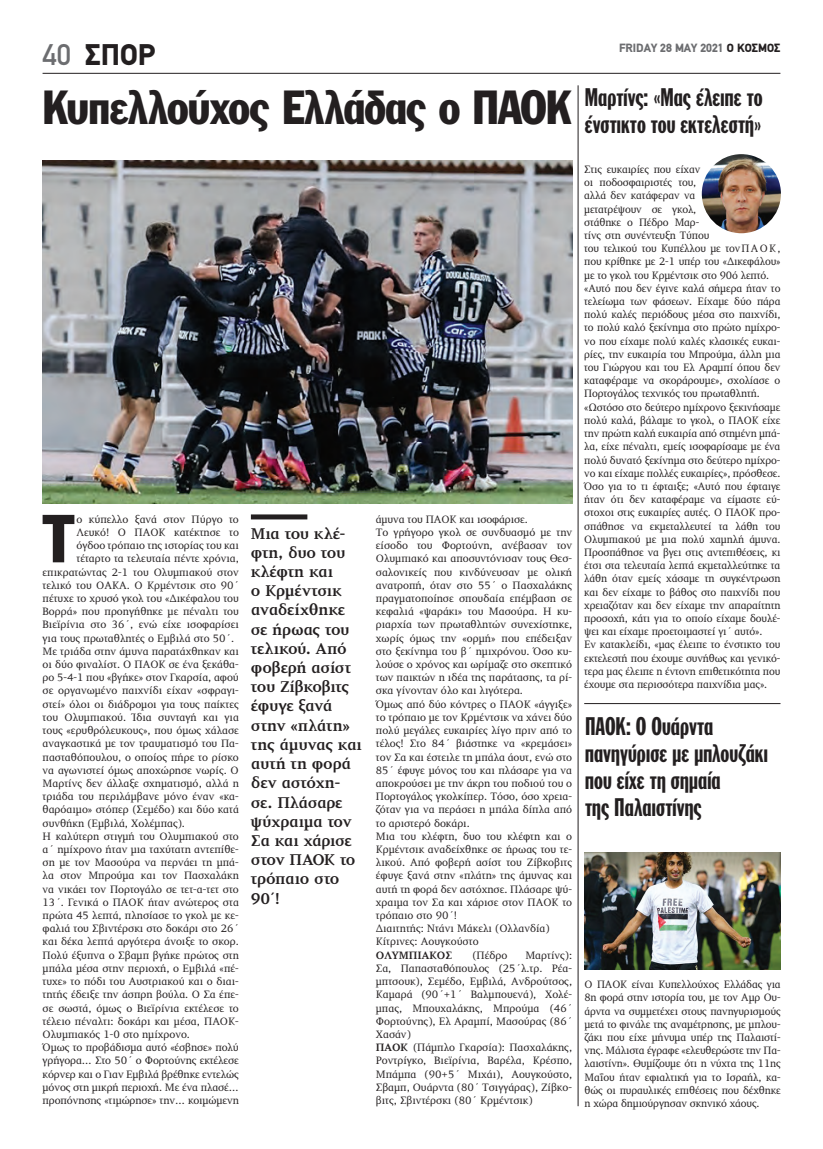
<style>
.page{position:relative;width:823px;height:1149px;background:#fff}
.page>*{position:absolute;margin:0;border:0;box-sizing:border-box;transform-origin:0 0}
.t1{font:66.6px "Franklin Gothic Greek Cond";color:#231f20}
.t2{font:47px "Franklin Gothic Greek Cond";letter-spacing:-.02em;color:#231f20}
.t3{font:900 30px "PF Din Text";color:#231f20}
.t4{font:25px/27px "Franklin Gothic Greek Extra Cond";letter-spacing:-.05em;color:#231f20}
.t5{font:700 16px/19.2px "PF Diplomat";letter-spacing:-.015em;color:#231f20}
.t6{font:900 12px "PF Din Text";color:#6c6d70}
.t7{font:11px/13.2px "PF Diplomat";color:#231f20}
.t8{font:700 11px "PF Diplomat";color:#231f20}
.s1{font-weight:500;color:#6c6d70}
.s2{color:#231f20}
.s3{font-weight:700}
</style>
<div class="page">
<hr style="left:43px;top:73px;width:737px;height:1px;background:#231f20">
<hr style="left:584px;top:703px;width:196px;height:1px;background:#231f20">
<div style="left:251px;top:514px;width:56px;height:5px;background:#231f20"></div>
<img style="left:43px;top:161px;width:529px;height:342px">
<img style="left:584px;top:852px;width:196px;height:116px">
<hr style="left:577px;top:85px;width:1px;height:1020px;background:#231f20">
<img style="left:701px;top:154px;width:79px;height:79px;border-radius:40px">
<h3 class="t3" style="left:43px;top:37px;width:114px"><span class="s1">40</span> ΣΠΟΡ</h3>
<p class="t6" style="left:618px;top:40px;width:163px">FRIDAY 28 MAY 2021 <span class="s2">Ο ΚΟΣΜΟΣ</span></p>
<h2 class="t2" style="left:43px;top:81px;width:721px">Κυπελλούχος Ελλάδας ο ΠΑΟΚ <sup>Μαρτίνς:</sup> <sup>«Μας</sup> <sup>έλειπε</sup> <sup>το</sup></h2>
<h3 class="t4" style="left:584px;top:110px;width:179px">ένστικτο του εκτελεστή»</h3>
<p class="t7" style="left:584px;top:163px;width:198px">Στις ευκαιρίες που είχαν<br>οι ποδοσφαιριστές του,<br>αλλά δεν κατάφεραν να<br>μετατρέψουν σε γκολ,<br>στάθηκε ο Πέδρο Μαρ-<br>τίνς στη συνέντευξη Τύπου<br>του τελικού του Κυπέλλου με τονΠΑΟΚ, που κρίθηκε με 2-1 υπέρ του «Δικεφάλου» με το γκολ του Κρμέντσικ στο 90ό λεπτό. «Αυτό που δεν έγινε καλά σήμερα ήταν το τελείωμα των φάσεων. Είχαμε δύο πάρα πολύ καλές περιόδους μέσα στο παιχνίδι, το πολύ καλό ξεκίνημα στο πρώτο ημίχρο&shy;νο που είχαμε πολύ καλές κλασικές ευκαι&shy;ρίες, την ευκαιρία του Μπρούμα, άλλη μια του Γιώργου και του Ελ Αραμπί όπου δεν καταφέραμε να σκοράρουμε», σχολίασε ο Πορτογάλος τεχνικός του πρωταθλητή. «Ωστόσο στο δεύτερο ημίχρονο ξεκινήσαμε πολύ καλά, βάλαμε το γκολ, ο ΠΑΟΚ είχε την πρώτη καλή ευκαιρία από στημένη μπά&shy;λα, είχε πέναλτι, εμείς ισοφαρίσαμε με ένα πολύ δυνατό ξεκίνημα στο δεύτερο ημίχρο&shy;νο και είχαμε πολλές ευκαιρίες», πρόσθεσε.<br>Όσο για το τι έφταιξε; «Αυτό που έφταιγε ήταν ότι δεν καταφέραμε να είμαστε εύ&shy;στοχοι στις ευκαιρίες αυτές. Ο ΠΑΟΚ προ&shy;σπάθησε να εκμεταλλευτεί τα λάθη του Ολυμπιακού με μια πολύ χαμηλή άμυνα.<br>Προσπάθησε να βγει στις αντεπιθέσεις, κι έτσι στα τελευταία λεπτά εκμεταλλεύτηκε τα λάθη όταν εμείς χάσαμε τη συγκέντρωση και δεν είχαμε το βάθος στο παιχνίδι που χρειαζόταν και δεν είχαμε την απαραίτητη προσοχή, κάτι για το οποίο είχαμε δουλέ&shy;ψει και είχαμε προετοιμαστεί γι΄ αυτό».<br>Εν κατακλείδι, «μας έλειπε το ένστικτο του εκτελεστή που έχουμε συνήθως και γενικό&shy;τερα μας έλειπε η έντονη επιθετικότητα που έχουμε στα περισσότερα παιχνίδια μας».</p>
<h3 class="t4" style="left:584px;top:712px;width:186px">ΠΑΟΚ: Ο Ουάρντα πανηγύρισε με μπλουζάκι που είχε τη σημαία<br>της Παλαιστίνης</h3>
<h1 class="t1" style="left:43px;top:500px;width:32px">Τ</h1>
<p class="t7" style="left:76px;top:512px;width:164px">ο κύπελλο ξανά στον Πύργο το</p>
<p class="t7" style="left:375px;top:512px;width:198px">άμυνα του ΠΑΟΚ και ισοφάρισε.<br>Το γρήγορο γκολ σε συνδυασμό με την είσοδο του Φορτούνη, ανέβασαν τον Ολυμπιακό και αποσυντόνισαν τους Θεσ&shy;σαλονικείς που κινδύνευσαν με ολική ανατροπή, όταν στο 55΄ ο Πασχαλάκης πραγματοποίησε σπουδαία επέμβαση σε κεφαλιά «ψαράκι» του Μασούρα. Η κυ&shy;ριαρχία των πρωταθλητών συνεχίστηκε, χωρίς όμως την «ορμή» που επέδειξαν στο ξεκίνημα του β΄ ημιχρόνου. Όσο κυ&shy;λούσε ο χρόνος και ωρίμαζε στο σκεπτικό των παικτών η ιδέα της παράτασης, τα ρί&shy;σκα γίνονταν όλο και λιγότερα.<br>Όμως από δύο κόντρες ο ΠΑΟΚ «άγγιξε» το τρόπαιο με τον Κρμέντσικ να χάνει δύο πολύ μεγάλες ευκαιρίες λίγο πριν από το τέλος! Στο 84΄ βιάστηκε να «κρεμάσει» τον Σα και έστειλε τη μπάλα άουτ, ενώ στο 85΄ έφυγε μόνος του και πλάσαρε για να αποκρούσει με την άκρη του ποδιού του ο Πορτογάλος γκολκίπερ. Τόσο, όσο χρεια&shy;ζόταν για να περάσει η μπάλα δίπλα από το αριστερό δοκάρι.<br>Μια του κλέφτη, δυο του κλέφτη και ο Κρμέντσικ αναδείχθηκε σε ήρωας του τε&shy;λικού. Από φοβερή ασίστ του Ζίβκοβιτς έφυγε ξανά στην «πλάτη» της άμυνας και αυτή τη φορά δεν αστόχησε. Πλάσαρε ψύ&shy;χραιμα τον Σα και χάρισε στον ΠΑΟΚ το τρόπαιο στο 90΄!<br>Διαιτητής: Ντάνι Μάκελι (Ολλανδία)<br>Κίτρινες: Αουγκούστο</p>
<p class="t8" style="left:375px;top:948px;width:78px">ΟΛΥΜΠΙΑΚΟΣ</p>
<p class="t7" style="left:472px;top:948px;width:36px">(Πέδρο</p>
<p class="t5" style="left:251px;top:523px;width:112px">Μια του κλέ&shy;φτη, δυο του κλέφτη και<br>ο Κρμέντσικ αναδείχθηκε σε ήρωας του τελικού. Από φοβερή ασίστ του Ζίβκοβιτς έφυγε ξανά στην «πλάτη» της άμυνας και αυτή τη φορά δεν αστόχη&shy;σε. Πλάσαρε ψύχραιμα τον<br>Σα και χάρισε στον ΠΑΟΚ το τρόπαιο στο<br>90΄!</p>
<p class="t7" style="left:76px;top:525px;width:164px">Λευκό! Ο ΠΑΟΚ κατέκτησε το</p>
<p class="t7" style="left:76px;top:539px;width:164px">όγδοο τρόπαιο της ιστορίας του και</p>
<p class="t7" style="left:76px;top:552px;width:164px">τέταρτο τα τελευταία πέντε χρόνια,</p>
<p class="t7" style="left:43px;top:565px;width:198px">επικρατώντας 2-1 του Ολυμπιακού στον</p>
<p class="t7" style="left:43px;top:578px;width:198px">τελικό του ΟΑΚΑ. Ο Κρμέντσικ στο 90΄</p>
<p class="t7" style="left:43px;top:591px;width:198px">πέτυχε το χρυσό γκολ του «Δικέφαλου του</p>
<p class="t7" style="left:43px;top:605px;width:198px">Βορρά» που προηγήθηκε με πέναλτι του</p>
<p class="t7" style="left:43px;top:618px;width:198px">Βιεϊρίνια στο 36΄, ενώ είχε ισοφαρίσει</p>
<p class="t7" style="left:43px;top:631px;width:193px">για τους πρωταθλητές ο Εμβιλά στο 50΄.</p>
<p class="t7" style="left:43px;top:644px;width:198px">Με τριάδα στην άμυνα παρατάχθηκαν και</p>
<p class="t7" style="left:43px;top:657px;width:198px">οι δύο φιναλίστ. Ο ΠΑΟΚ σε ένα ξεκάθα-</p>
<p class="t7" style="left:43px;top:671px;width:198px">ρο 5-4-1 που «βγήκε» στον Γκαρσία, αφού</p>
<p class="t7" style="left:43px;top:684px;width:198px">σε οργανωμένο παιχνίδι είχαν «σφραγι-</p>
<p class="t7" style="left:43px;top:697px;width:198px">στεί» όλοι οι διάδρομοι για τους παίκτες</p>
<p class="t7" style="left:43px;top:710px;width:198px">του Ολυμπιακού. Ίδια συνταγή και για</p>
<p class="t7" style="left:43px;top:723px;width:198px">τους «ερυθρόλευκους», που όμως χάλασε</p>
<p class="t7" style="left:43px;top:737px;width:198px">αναγκαστικά με τον τραυματισμό του Πα-</p>
<p class="t7" style="left:43px;top:750px;width:198px">πασταθόπουλου, ο οποίος πήρε το ρίσκο</p>
<p class="t7" style="left:43px;top:763px;width:198px">να αγωνιστεί όμως αποχώρησε νωρίς. Ο</p>
<p class="t7" style="left:43px;top:776px;width:198px">Μαρτίνς δεν άλλαξε σχηματισμό, αλλά η</p>
<p class="t7" style="left:43px;top:789px;width:198px">τριάδα του περιλάμβανε μόνο έναν «κα-</p>
<p class="t7" style="left:43px;top:803px;width:198px">θαρόαιμο» στόπερ (Σεμέδο) και δύο κατά</p>
<p class="t7" style="left:43px;top:816px;width:144px">συνθήκη (Εμβιλά, Χολέμπας).</p>
<p class="t7" style="left:43px;top:829px;width:198px">Η καλύτερη στιγμή του Ολυμπιακού στο</p>
<p class="t7" style="left:43px;top:842px;width:198px">α΄ ημίχρονο ήταν μια ταχύτατη αντεπίθε-</p>
<p class="t7" style="left:43px;top:855px;width:198px">ση με τον Μασούρα να περνάει τη μπά-</p>
<p class="t7" style="left:43px;top:869px;width:198px">λα στον Μπρούμα και τον Πασχαλάκη</p>
<p class="t7" style="left:43px;top:882px;width:198px">να νικάει τον Πορτογάλο σε τετ-α-τετ στο</p>
<p class="t7" style="left:43px;top:895px;width:198px">13΄. Γενικά ο ΠΑΟΚ ήταν ανώτερος στα</p>
<p class="t7" style="left:43px;top:908px;width:198px">πρώτα 45 λεπτά, πλησίασε το γκολ με κε-</p>
<p class="t7" style="left:43px;top:921px;width:198px">φαλιά του Σβιντέρσκι στο δοκάρι στο 26΄</p>
<p class="t7" style="left:43px;top:935px;width:198px">και δέκα λεπτά αργότερα άνοιξε το σκορ.</p>
<p class="t7" style="left:43px;top:948px;width:198px">Πολύ έξυπνα ο Σβαμπ βγήκε πρώτος στη</p>
<p class="t7" style="left:43px;top:961px;width:198px">μπάλα μέσα στην περιοχή, ο Εμβιλά «πέ-</p>
<p class="t7" style="left:43px;top:974px;width:198px">τυχε» το πόδι του Αυστριακού και ο διαι-</p>
<p class="t7" style="left:43px;top:987px;width:198px">τητής έδειξε την άσπρη βούλα. Ο Σα έπε-</p>
<p class="t7" style="left:43px;top:1001px;width:198px">σε σωστά, όμως ο Βιεϊρίνια εκτέλεσε το</p>
<p class="t7" style="left:43px;top:1014px;width:198px">τέλειο πέναλτι: δοκάρι και μέσα, ΠΑΟΚ-</p>
<p class="t7" style="left:43px;top:1027px;width:149px">Ολυμπιακός 1-0 στο ημίχρονο.</p>
<p class="t7" style="left:43px;top:1040px;width:198px">Όμως το προβάδισμα αυτό «έσβησε» πολύ</p>
<p class="t7" style="left:43px;top:1053px;width:198px">γρήγορα… Στο 50΄ ο Φορτούνης εκτέλεσε</p>
<p class="t7" style="left:43px;top:1067px;width:198px">κόρνερ και ο Γιαν Εμβιλά βρέθηκε εντελώς</p>
<p class="t7" style="left:43px;top:1080px;width:198px">μόνος στη μικρή περιοχή. Με ένα πλασέ…</p>
<p class="t7" style="left:43px;top:1093px;width:198px">προπόνησης «τιμώρησε» την… κοιμώμενη</p>
<p class="t7" style="left:375px;top:948px;width:198px;text-indent:149px">Μαρτίνς):<br>Σα, Παπασταθόπουλος (25΄λ.τρ. Ρέα&shy;μπτσουκ), Σεμέδο, Εμβιλά, Ανδρούτσος,<br>Καμαρά (90΄+1΄ Βαλμπουενά), Χολέ&shy;μπας, Μπουχαλάκης, Μπρούμα (46΄<br>Φορτούνης), Ελ Αραμπί, Μασούρας (86΄<br>Χασάν)<br><span class="s3">ΠΑΟΚ</span> (Πάμπλο Γκαρσία): Πασχαλάκης,<br>Ροντρίγκο, Βιεϊρίνια, Βαρέλα, Κρέσπο,<br>Μπάμπα (90+5΄ Μιχάι), Αουγκούστο,<br>Σβαμπ, Ουάρντα (80΄ Τσιγγάρας), Ζίβκο&shy;βιτς, Σβιντέρσκι (80΄ Κρμέντσικ)</p>
<p class="t7" style="left:584px;top:977px;width:198px;text-align:justify">Ο ΠΑΟΚ είναι Κυπελλούχος Ελλάδας για 8η φορά στην ιστορία του, με τον Αμρ Ου&shy;άρντα να συμμετέχει στους πανηγυρισμούς μετά το φινάλε της αναμέτρησης, με μπλου&shy;ζάκι που είχε μήνυμα υπέρ της Παλαιστί&shy;νης. Μάλιστα έγραφε «ελευθερώστε την Πα&shy;λαιστίνη». Θυμίζουμε ότι η νύχτα της 11ης Μαΐου ήταν εφιαλτική για το Ισραήλ, κα&shy;θώς οι πυραυλικές επιθέσεις που δέχθηκε η χώρα δημιούργησαν σκηνικό χάους.</p>
</div>
